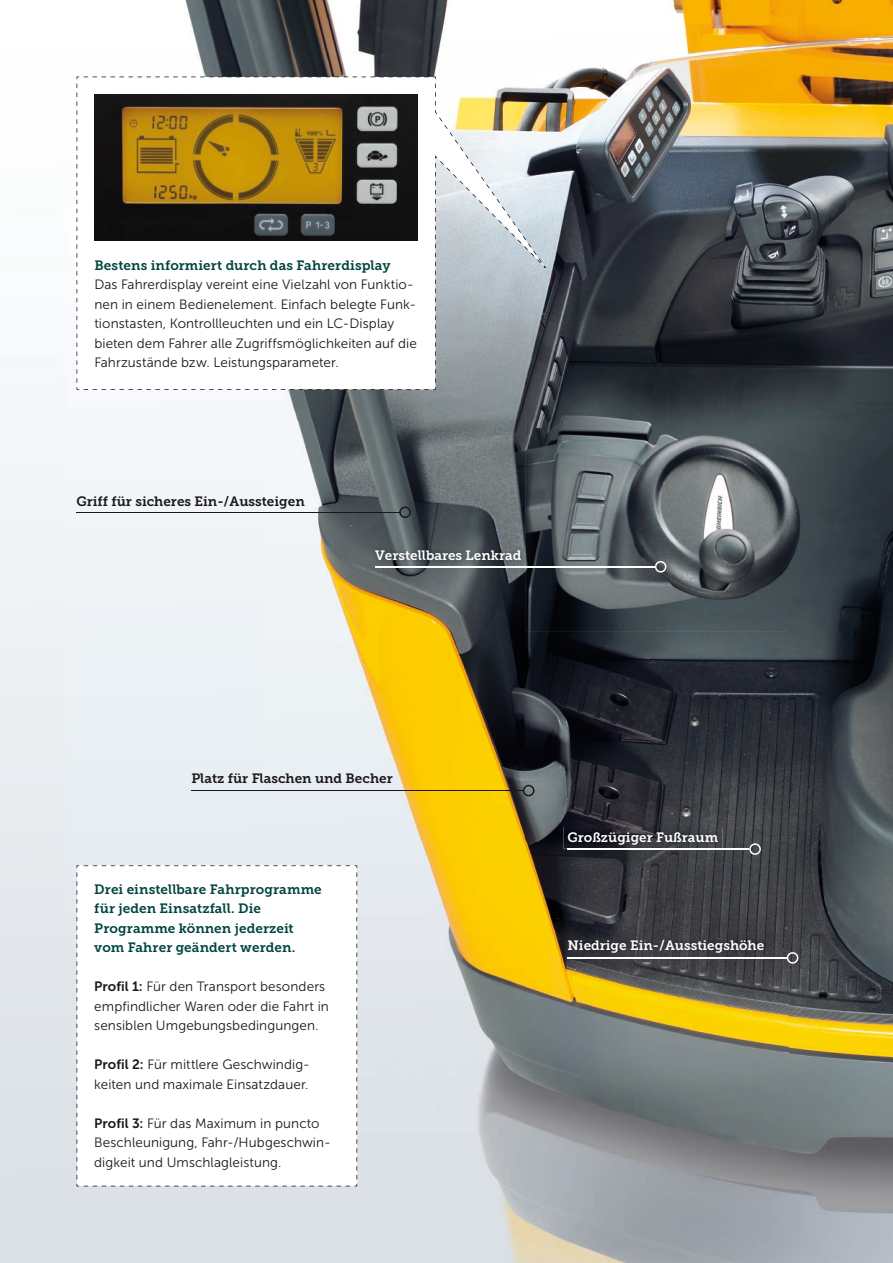
<style>
.page{position:relative;width:893px;height:1263px;background:#fff}
.page>*{position:absolute;margin:0;border:0;box-sizing:border-box;transform-origin:0 0}
.t1{font:13.5px/19.5px "Museo JH Sans 300";letter-spacing:.005em;color:#1a171c}
.t2{font:13.5px/19.5px "Museo JH Slab 700";letter-spacing:.005em;color:#00453e}
.t3{font:13.5px "Museo JH Slab 700";color:#fff}
.t4{font:13.5px "Museo JH Slab 700";color:#1a171c}
.s1{font-family:"Museo JH Sans 700"}
</style>
<div class="page">
<img style="left:0;top:0;width:893px;height:1263px">
<svg style="left:52px;top:1194px;width:5px;height:8px"></svg>
<svg style="left:655px;top:561px;width:11px;height:12px"></svg>
<svg style="left:749px;top:843px;width:12px;height:12px"></svg>
<svg style="left:787px;top:952px;width:11px;height:12px"></svg>
<hr style="left:375px;top:566px;width:280px;height:1px;background:#fff">
<hr style="left:567px;top:848px;width:182px;height:2px;background:#fff">
<hr style="left:567px;top:957px;width:220px;height:1px;background:#fff">
<svg style="left:523px;top:785px;width:11px;height:11px"></svg>
<hr style="left:191px;top:790px;width:332px;height:1px;background:#1a171c">
<hr style="left:77px;top:512px;width:324px;height:1px;background:#1a171c">
<svg style="left:399px;top:506px;width:12px;height:12px"></svg>
<svg style="left:77px;top:77px;width:469px;height:313px"></svg>
<img style="left:94px;top:94px;width:324px;height:147px">
<img style="left:371px;top:545px;width:154px;height:19px">
<img style="left:564px;top:827px;width:159px;height:21px">
<img style="left:564px;top:935px;width:205px;height:22px">
<svg style="left:84px;top:1186px;width:266px;height:1px"></svg>
<svg style="left:77px;top:865px;width:280px;height:321px"></svg>
<p class="t2" style="left:94px;top:255px;width:298px">Bestens informiert durch das Fahrerdisplay</p>
<p class="t1" style="left:94px;top:275px;width:324px">Das Fahrerdisplay vereint eine Vielzahl von Funktio&shy;nen in einem Bedienelement. Einfach belegte Funk&shy;tionstasten, Kontrollleuchten und ein LC-Display bieten dem Fahrer alle Zugriffsmöglichkeiten auf die Fahrzustände bzw. Leistungsparameter.</p>
<p class="t4" style="left:77px;top:493px;width:230px">Griff für sicheres Ein-/Aussteigen</p>
<p class="t3" style="left:375px;top:548px;width:148px">Verstellbares Lenkrad</p>
<p class="t4" style="left:191px;top:771px;width:203px">Platz für Flaschen und Becher</p>
<p class="t2" style="left:94px;top:879px;width:229px">Drei einstellbare Fahrprogramme für jeden Einsatzfall. Die<br>Programme können jederzeit vom Fahrer geändert werden.</p>
<p class="t1" style="left:94px;top:977px;width:236px"><span class="s1">Profil 1:</span> Für den Transport besonders empfindlicher Waren oder die Fahrt in sensiblen Umgebungs bedingungen.</p>
<p class="t1" style="left:94px;top:1055px;width:217px"><span class="s1">Profil 2:</span> Für mittlere Geschwindig&shy;keiten und maximale Einsatzdauer.</p>
<p class="t1" style="left:94px;top:1113px;width:238px"><span class="s1">Profil 3:</span> Für das Maximum in puncto<br>Beschleunigung, Fahr-/Hubgeschwin&shy;digkeit und Umschlagleistung.</p>
<p class="t3" style="left:567px;top:829px;width:152px">Großzügiger Fußraum</p>
<p class="t3" style="left:567px;top:937px;width:198px">Niedrige Ein-/Ausstiegshöhe</p>
</div>
